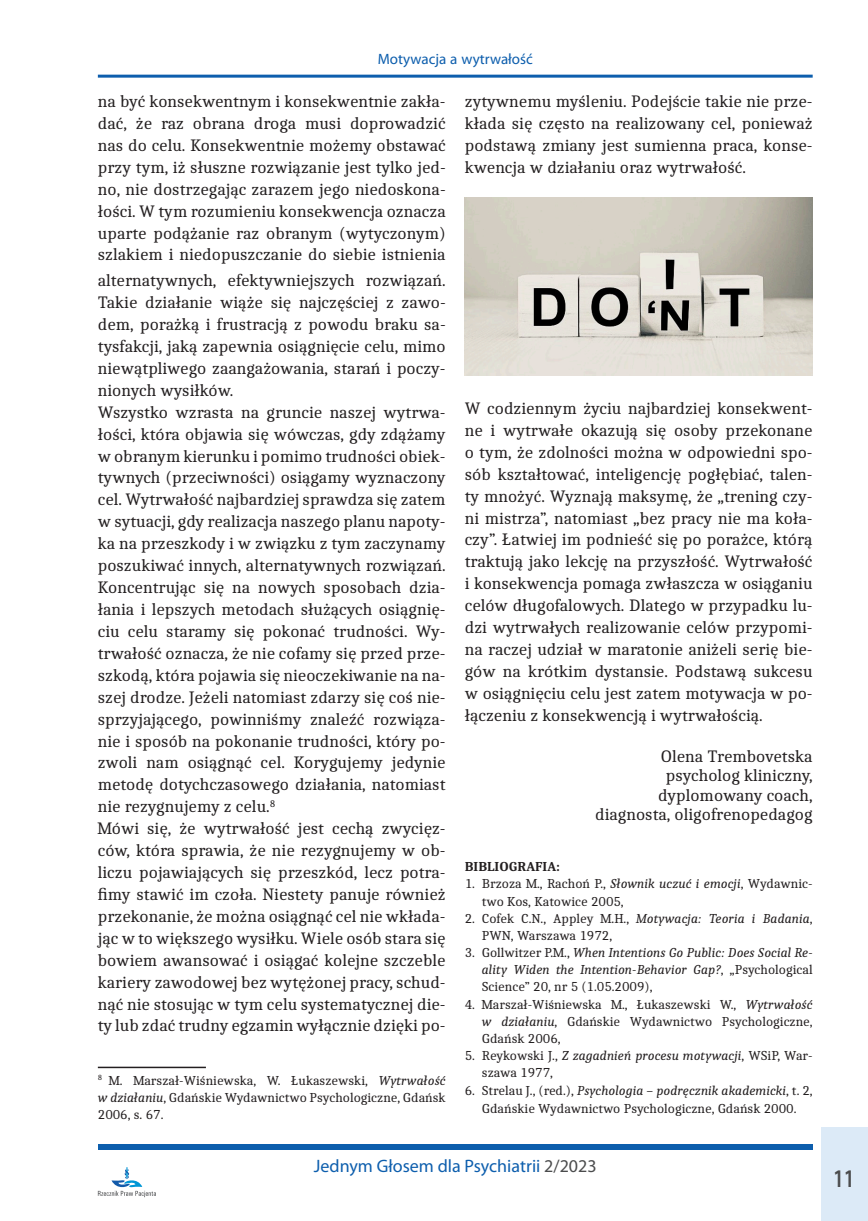
<style>
.page{position:relative;width:868px;height:1221px;background:#fff}
.page>*{position:absolute;margin:0;border:0;box-sizing:border-box;transform-origin:0 0}
.t1{font:600 25.5px "Myriad Pro";color:#4b4c4d;scale:.8 1}
.t2{font:18px "Myriad Pro";color:#0d5ead}
.t3{font:17.25px/21.9px "Caladea";color:#231f20;text-align:justify}
.t4{font:15px "Myriad Pro";color:#0d5ead}
.t5{font:13.5px/17.1px "Caladea";color:#231f20}
.t6{font:italic 13.5px/17.1px "Caladea";color:#231f20;text-align:justify}
.t7{font:700 13.5px "Caladea";color:#231f20}
.s1{font-style:italic}
.s2{font-style:normal}
.s3{color:#4b4c4d}
</style>
<div class="page">
<div style="left:821px;top:1127px;width:46px;height:93px;background:#dceaf7"></div>
<div style="left:98px;top:1144px;width:714px;height:5px;background:#0d5ead"></div>
<svg style="left:98px;top:1167px;width:58px;height:30px"></svg>
<hr style="left:98px;top:75px;width:714px;height:3px;background:#0d5ead">
<hr style="left:98px;top:1066px;width:108px;height:2px;background:#231f20">
<img style="left:465px;top:197px;width:347px;height:178px">
<p class="t4" style="left:377px;top:51px;width:156px">Motywacja a wytrwałość</p>
<p class="t3" style="left:98px;top:90px;width:349px">na być konsekwentnym i konsekwentnie zakła&shy;dać, że raz obrana droga musi doprowadzić nas do celu. Konsekwentnie możemy obstawać przy tym, iż słuszne rozwiązanie jest tylko jed&shy;no, nie dostrzegając zarazem jego niedoskona&shy;łości. W tym rozumieniu konsekwencja oznacza uparte podążanie raz obranym (wytyczonym) szlakiem i niedopuszczanie do siebie istnienia</p>
<p class="t3" style="left:98px;top:269px;width:349px;text-align:left">alternatywnych, efektywniejszych rozwiązań.<br>Takie działanie wiąże się najczęściej z zawo&shy;dem, porażką i frustracją z powodu braku sa&shy;tysfakcji, jaką zapewnia osiągnięcie celu, mimo niewątpliwego zaangażowania, starań i poczy&shy;nionych wysiłków.<br>Wszystko wzrasta na gruncie naszej wytrwa&shy;łości, która objawia się wówczas, gdy zdążamy w obranym kierunku i pomimo trudności obiek&shy;tywnych (przeciwności) osiągamy wyznaczony cel. Wytrwałość najbardziej sprawdza się zatem w sytuacji, gdy realizacja naszego planu napoty&shy;ka na przeszkody i w związku z tym zaczynamy poszukiwać innych, alternatywnych rozwiązań.<br>Koncentrując się na nowych sposobach dzia&shy;łania i lepszych metodach służących osiągnię&shy;ciu celu staramy się pokonać trudności. Wy&shy;trwałość oznacza, że nie cofamy się przed prze&shy;szkodą, która pojawia się nieoczekiwanie na na&shy;szej drodze. Jeżeli natomiast zdarzy się coś nie&shy;sprzyjającego, powinniśmy znaleźć rozwiąza&shy;nie i sposób na pokonanie trudności, który po&shy;zwoli nam osiągnąć cel. Korygujemy jedynie metodę dotychczasowego działania, natomiast nie rezygnujemy z celu.<sup>8<br></sup>Mówi się, że wytrwałość jest cechą zwycięz&shy;ców, która sprawia, że nie rezygnujemy w ob&shy;liczu pojawiających się przeszkód, lecz potra&shy;fimy stawić im czoła. Niestety panuje również przekonanie, że można osiągnąć cel nie wkłada&shy;jąc w to większego wysiłku. Wiele osób stara się bowiem awansować i osiągać kolejne szczeble kariery zawodowej bez wytężonej pracy, schud&shy;nąć nie stosując w tym celu systematycznej die&shy;ty lub zdać trudny egzamin wyłącznie dzięki po-</p>
<p class="t5" style="left:98px;top:1071px;width:349px;text-align:justify"><sup>8</sup> M. Marszał-Wiśniewska, W. Łukaszewski, <span class="s1">Wytrwałość w działaniu</span>, Gdańskie Wydawnictwo Psychologiczne, Gdańsk 2006, s. 67.</p>
<p class="t3" style="left:464px;top:90px;width:349px">zytywnemu myśleniu. Podejście takie nie prze&shy;kłada się często na realizowany cel, ponieważ podstawą zmiany jest sumienna praca, konse&shy;kwencja w działaniu oraz wytrwałość.</p>
<p class="t3" style="left:464px;top:397px;width:349px">W codziennym życiu najbardziej konsekwent&shy;ne i wytrwałe okazują się osoby przekonane o tym, że zdolności można w odpowiedni spo&shy;sób kształtować, inteligencję pogłębiać, talen&shy;ty mnożyć. Wyznają maksymę, że „trening czy&shy;ni mistrza”, natomiast „bez pracy nie ma koła&shy;czy”. Łatwiej im podnieść się po porażce, którą traktują jako lekcję na przyszłość. Wytrwałość i konsekwencja pomaga zwłaszcza w osiąganiu celów długofalowych. Dlatego w przypadku lu&shy;dzi wytrwałych realizowanie celów przypomi&shy;na raczej udział w maratonie aniżeli serię bie&shy;gów na krótkim dystansie. Podstawą sukcesu w osiągnięciu celu jest zatem motywacja w po&shy;łączeniu z konsekwencją i wytrwałością.</p>
<p class="t3" style="left:595px;top:745px;width:219px;line-height:19.5px;text-align:right">Olena Trembovetska psycholog kliniczny, dyplomowany coach, diagnosta, oligofrenopedagog</p>
<p class="t7" style="left:465px;top:858px;width:97px">BIBLIOGRAFIA:</p>
<p class="t5" style="left:482px;top:875px;width:332px;text-indent:-17px">1. Brzoza M., Rachoń P., <span class="s1">Słownik uczuć i emocji</span>, Wydawnic&shy;two Kos, Katowice 2005,</p>
<p class="t5" style="left:482px;top:909px;width:332px;text-indent:-17px">2. Cofek C.N., Appley M.H., <span class="s1">Motywacja: Teoria i Badania</span>,<br>PWN, Warszawa 1972,</p>
<p class="t6" style="left:482px;top:943px;width:332px;text-indent:-17px"><span class="s2">3. Gollwitzer P.M.,</span> When Intentions Go Public: Does Social Re&shy;ality Widen the Intention-Behavior Gap?<span class="s2">, „Psychological Science” 20, nr 5 (1.05.2009),</span></p>
<p class="t5" style="left:482px;top:995px;width:332px;text-align:justify;text-indent:-17px">4. Marszał-Wiśniewska M., Łukaszewski W., <span class="s1">Wytrwałość w działaniu</span>, Gdańskie Wydawnictwo Psychologiczne, Gdańsk 2006,</p>
<p class="t5" style="left:482px;top:1046px;width:332px;text-indent:-17px">5. Reykowski J., <span class="s1">Z zagadnień procesu motywacji</span>, WSiP, War&shy;szawa 1977,</p>
<p class="t5" style="left:465px;top:1081px;width:349px;line-height:18px;text-align:center">6. Strelau J., (red.), <span class="s1">Psychologia – podręcznik akademicki</span>, t. 2,<br>Gdańskie Wydawnictwo Psychologiczne, Gdańsk 2000.</p>
<p class="t2" style="left:314px;top:1156px;width:284px">Jednym Głosem dla Psychiatrii <span class="s3">2/2023</span></p>
<h1 class="t1" style="left:832px;top:1164px;width:29px">11</h1>
</div>
